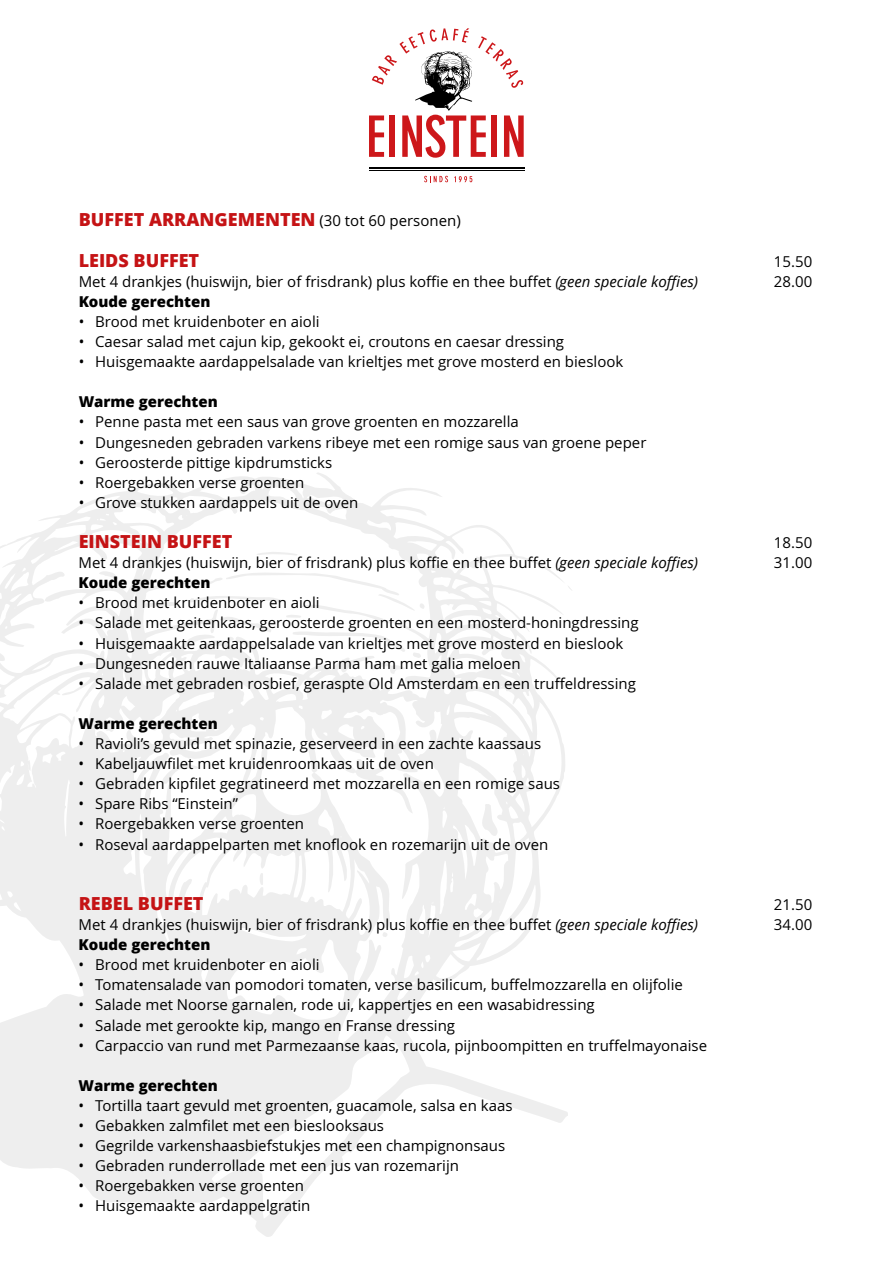
<style>
.page{position:relative;width:893px;height:1263px;background:#fff}
.page>*{position:absolute;margin:0;border:0;box-sizing:border-box;transform-origin:0 0}
.t1{font:800 18px "Open Sans";color:#c51315}
.t2{font:15px "Open Sans";color:#000}
.t3{font:800 15px "Open Sans";color:#000}
.s1{font-weight:400;font-size:15px;color:#000}
.s2{font-style:italic}
</style>
<div class="page">
<svg style="left:424px;top:176px;width:24px;height:6px"></svg>
<svg style="left:454px;top:176px;width:18px;height:6px"></svg>
<hr style="left:369px;top:167px;width:155px;height:2px;background:#000">
<hr style="left:369px;top:170px;width:155px;height:1px;background:#000">
<svg style="left:369px;top:28px;width:155px;height:130px"></svg>
<svg style="left:0;top:473px;width:568px;height:764px"></svg>
<svg style="left:256px;top:552px;width:42px;height:4px"></svg>
<svg style="left:99px;top:570px;width:19px;height:9px"></svg>
<svg style="left:189px;top:568px;width:236px;height:107px"></svg>
<svg style="left:162px;top:762px;width:37px;height:22px"></svg>
<svg style="left:386px;top:782px;width:27px;height:31px"></svg>
<svg style="left:477px;top:803px;width:24px;height:34px"></svg>
<svg style="left:259px;top:873px;width:4px;height:13px"></svg>
<svg style="left:382px;top:932px;width:6px;height:5px"></svg>
<p class="t1" style="left:79px;top:206px;width:384px">BUFFET ARRANGEMENTEN <span class="s1">(30 tot 60 personen)</span></p>
<p class="t1" style="left:79px;top:246px;width:122px">LEIDS BUFFET</p>
<p class="t2" style="left:774px;top:253px;width:40px">15.50</p>
<p class="t2" style="left:79px;top:273px;width:621px">Met 4 drankjes (huiswijn, bier of frisdrank) plus koffie en thee buffet <span class="s2">(geen speciale koffies)</span></p>
<p class="t2" style="left:774px;top:273px;width:40px">28.00</p>
<p class="t3" style="left:79px;top:290px;width:133px">Koude gerechten</p>
<p class="t2" style="left:79px;top:313px;width:242px">• Brood met kruidenboter en aioli</p>
<p class="t2" style="left:79px;top:333px;width:487px">• Caesar salad met cajun kip, gekookt ei, croutons en caesar dressing</p>
<p class="t2" style="left:79px;top:353px;width:546px">• Huisgemaakte aardappelsalade van krieltjes met grove mosterd en bieslook</p>
<p class="t3" style="left:79px;top:390px;width:141px">Warme gerechten</p>
<p class="t2" style="left:79px;top:413px;width:442px">• Penne pasta met een saus van grove groenten en mozzarella</p>
<p class="t2" style="left:79px;top:434px;width:569px">• Dungesneden gebraden varkens ribeye met een romige saus van groene peper</p>
<p class="t2" style="left:79px;top:454px;width:255px">• Geroosterde pittige kipdrumsticks</p>
<p class="t2" style="left:79px;top:474px;width:227px">• Roergebakken verse groenten</p>
<p class="t2" style="left:79px;top:494px;width:281px">• Grove stukken aardappels uit de oven</p>
<p class="t1" style="left:79px;top:528px;width:155px">EINSTEIN BUFFET</p>
<p class="t2" style="left:774px;top:534px;width:40px">18.50</p>
<p class="t2" style="left:79px;top:554px;width:621px">Met 4 drankjes (huiswijn, bier of frisdrank) plus koffie en thee buffet <span class="s2">(geen speciale koffies)</span></p>
<p class="t2" style="left:774px;top:554px;width:40px">31.00</p>
<p class="t3" style="left:79px;top:571px;width:133px">Koude gerechten</p>
<p class="t2" style="left:79px;top:594px;width:242px">• Brood met kruidenboter en aioli</p>
<p class="t2" style="left:79px;top:614px;width:562px">• Salade met geitenkaas, geroosterde groenten en een mosterd-honingdressing</p>
<p class="t2" style="left:79px;top:635px;width:546px">• Huisgemaakte aardappelsalade van krieltjes met grove mosterd en bieslook</p>
<p class="t2" style="left:79px;top:655px;width:443px">• Dungesneden rauwe Italiaanse Parma ham met galia meloen</p>
<p class="t2" style="left:79px;top:675px;width:559px">• Salade met gebraden rosbief, geraspte Old Amsterdam en een truffeldressing</p>
<p class="t3" style="left:79px;top:712px;width:141px">Warme gerechten</p>
<p class="t2" style="left:79px;top:735px;width:464px">• Ravioli’s gevuld met spinazie, geserveerd in een zachte kaassaus</p>
<p class="t2" style="left:79px;top:755px;width:357px">• Kabeljauwfilet met kruidenroomkaas uit de oven</p>
<p class="t2" style="left:79px;top:775px;width:483px">• Gebraden kipfilet gegratineerd met mozzarella en een romige saus</p>
<p class="t2" style="left:79px;top:795px;width:161px">• Spare Ribs “Einstein”</p>
<p class="t2" style="left:79px;top:815px;width:227px">• Roergebakken verse groenten</p>
<p class="t2" style="left:79px;top:836px;width:471px">• Roseval aardappelparten met knoflook en rozemarijn uit de oven</p>
<p class="t1" style="left:79px;top:890px;width:126px">REBEL BUFFET</p>
<p class="t2" style="left:774px;top:896px;width:40px">21.50</p>
<p class="t2" style="left:79px;top:916px;width:621px">Met 4 drankjes (huiswijn, bier of frisdrank) plus koffie en thee buffet <span class="s2">(geen speciale koffies)</span></p>
<p class="t2" style="left:774px;top:916px;width:40px">34.00</p>
<p class="t3" style="left:79px;top:933px;width:133px">Koude gerechten</p>
<p class="t2" style="left:79px;top:956px;width:242px">• Brood met kruidenboter en aioli</p>
<p class="t2" style="left:79px;top:976px;width:606px">• Tomatensalade van pomodori tomaten, verse basilicum, buffelmozzarella en olijfolie</p>
<p class="t2" style="left:79px;top:996px;width:518px">• Salade met Noorse garnalen, rode ui, kappertjes en een wasabidressing</p>
<p class="t2" style="left:79px;top:1016px;width:378px">• Salade met gerookte kip, mango en Franse dressing</p>
<p class="t2" style="left:79px;top:1037px;width:630px">• Carpaccio van rund met Parmezaanse kaas, rucola, pijnboompitten en truffelmayonaise</p>
<p class="t3" style="left:79px;top:1074px;width:141px">Warme gerechten</p>
<p class="t2" style="left:79px;top:1097px;width:435px">• Tortilla taart gevuld met groenten, guacamole, salsa en kaas</p>
<p class="t2" style="left:79px;top:1117px;width:307px">• Gebakken zalmfilet met een bieslooksaus</p>
<p class="t2" style="left:79px;top:1137px;width:428px">• Gegrilde varkenshaasbiefstukjes met een champignonsaus</p>
<p class="t2" style="left:79px;top:1157px;width:382px">• Gebraden runderrollade met een jus van rozemarijn</p>
<p class="t2" style="left:79px;top:1177px;width:227px">• Roergebakken verse groenten</p>
<p class="t2" style="left:79px;top:1197px;width:233px">• Huisgemaakte aardappelgratin</p>
</div>
